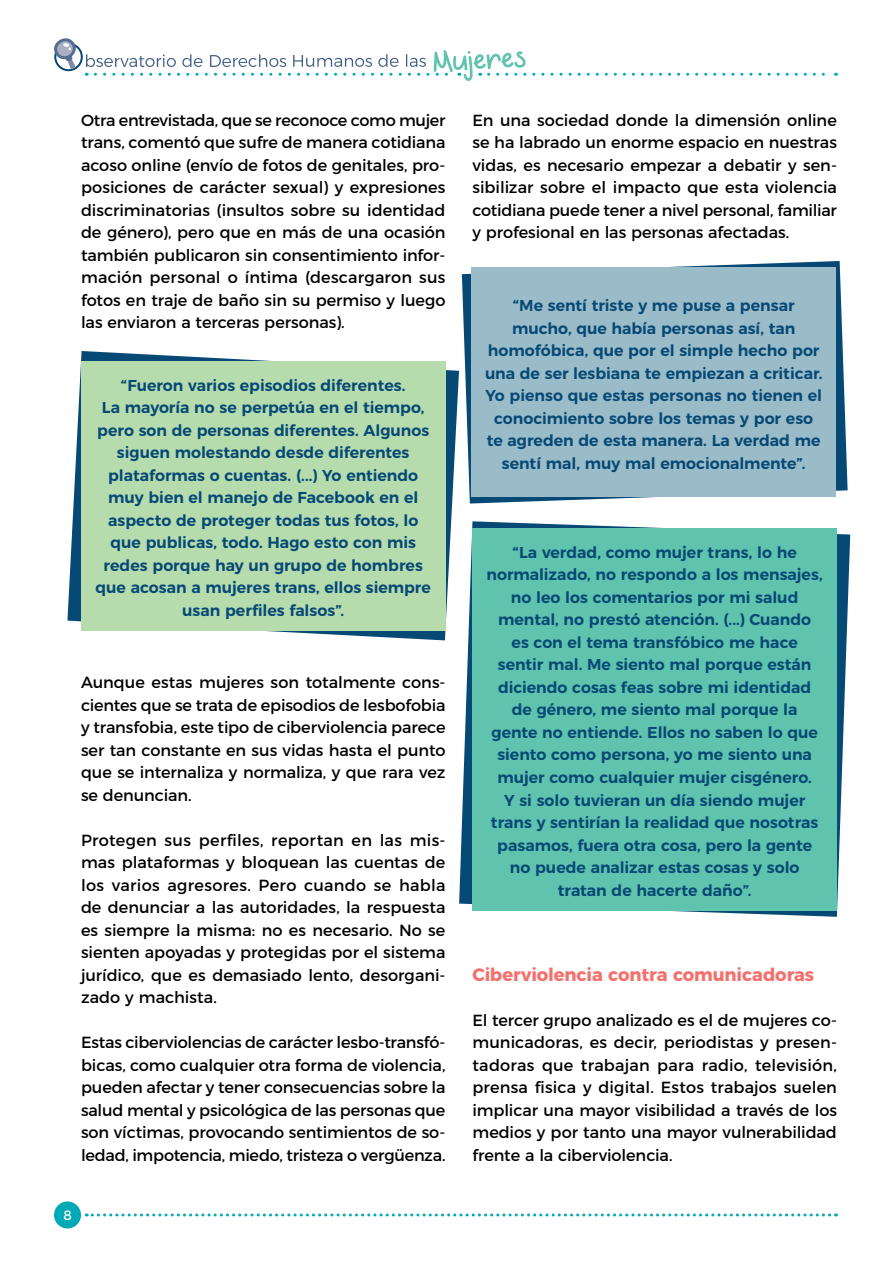
<style>
.page{position:relative;width:891px;height:1269px;background:#fff}
.page>*{position:absolute;margin:0;border:0;box-sizing:border-box;transform-origin:0 0}
.t1{font:700 18px "Montserrat";letter-spacing:-.01em;color:#f3716d}
.t2{font:16.2px/22.5px "Montserrat";letter-spacing:-.005em;color:#000;text-align:justify}
.t3{font:600 15.75px/22.5px "Montserrat";color:#064975;text-align:center}
.t4{font:13.5px "Montserrat";color:#fff}
</style>
<div class="page">
<div style="left:54px;top:1202px;width:27px;height:26px;background:#00a9b6;border-radius:50%"></div>
<svg style="left:86px;top:1214px;width:751px;height:2px"></svg>
<svg style="left:54px;top:38px;width:783px;height:43px"></svg>
<svg style="left:67px;top:351px;width:392px;height:289px"></svg>
<svg style="left:459px;top:521px;width:391px;height:396px"></svg>
<svg style="left:462px;top:261px;width:386px;height:243px"></svg>
<div style="left:81px;top:361px;width:365px;height:270px;background:#b6dcae"></div>
<div style="left:472px;top:528px;width:365px;height:382px;background:#60c3ad"></div>
<div style="left:471px;top:268px;width:365px;height:229px;background:#9abbc8"></div>
<p class="t2" style="left:81px;top:108px;width:366px">Otra entrevistada, que se reconoce como mujer trans, comentó que sufre de manera cotidiana acoso online (envío de fotos de genitales, pro&shy;posiciones de carácter sexual) y expresiones discriminatorias (insultos sobre su identidad de género), pero que en más de una ocasión también publicaron sin consentimiento infor&shy;mación personal o íntima (descargaron sus fotos en traje de baño sin su permiso y luego las enviaron a terceras personas).</p>
<p class="t3" style="left:96px;top:373px;width:337px">“Fueron varios episodios diferentes.<br>La mayoría no se perpetúa en el tiempo, pero son de personas diferentes. Algunos siguen molestando desde diferentes plataformas o cuentas. (...) Yo entiendo muy bien el manejo de Facebook en el aspecto de proteger todas tus fotos, lo que publicas, todo. Hago esto con mis redes porque hay un grupo de hombres que acosan a mujeres trans, ellos siempre usan perfiles falsos”.</p>
<p class="t2" style="left:81px;top:670px;width:366px">Aunque estas mujeres son totalmente cons&shy;cientes que se trata de episodios de lesbofobia y transfobia, este tipo de ciberviolencia parece ser tan constante en sus vidas hasta el punto que se internaliza y normaliza, y que rara vez se denuncian.</p>
<p class="t2" style="left:81px;top:828px;width:366px">Protegen sus perfiles, reportan en las mis&shy;mas plataformas y bloquean las cuentas de los varios agresores. Pero cuando se habla de denunciar a las autoridades, la respuesta es siempre la misma: no es necesario. No se sienten apoyadas y protegidas por el sistema jurídico, que es demasiado lento, desorgani&shy;zado y machista.</p>
<p class="t2" style="left:81px;top:1030px;width:366px">Estas ciberviolencias de carácter lesbo-transfó&shy;bicas, como cualquier otra forma de violencia, pueden afectar y tener consecuencias sobre la salud mental y psicológica de las personas que son víctimas, provocando sentimientos de so&shy;ledad, impotencia, miedo, tristeza o vergüenza.</p>
<p class="t4" style="left:63px;top:1204px;width:10px">8</p>
<p class="t2" style="left:472px;top:108px;width:366px">En una sociedad donde la dimensión online se ha labrado un enorme espacio en nuestras vidas, es necesario empezar a debatir y sen&shy;sibilizar sobre el impacto que esta violencia cotidiana puede tener a nivel personal, familiar y profesional en las personas afectadas.</p>
<p class="t3" style="left:485px;top:293px;width:339px">“Me sentí triste y me puse a pensar mucho, que había personas así, tan homofóbica, que por el simple hecho por una de ser lesbiana te empiezan a criticar.<br>Yo pienso que estas personas no tienen el conocimiento sobre los temas y por eso te agreden de esta manera. La verdad me sentí mal, muy mal emocionalmente”.</p>
<p class="t3" style="left:487px;top:540px;width:338px">“La verdad, como mujer trans, lo he normalizado, no respondo a los mensajes, no leo los comentarios por mi salud mental, no prestó atención. (...) Cuando<br>es con el tema transfóbico me hace<br>sentir mal. Me siento mal porque están diciendo cosas feas sobre mi identidad de género, me siento mal porque la<br>gente no entiende. Ellos no saben lo que siento como persona, yo me siento una mujer como cualquier mujer cisgénero.<br>Y si solo tuvieran un día siendo mujer trans y sentirían la realidad que nosotras pasamos, fuera otra cosa, pero la gente no puede analizar estas cosas y solo tratan de hacerte daño”.</p>
<p class="t1" style="left:472px;top:960px;width:343px">Ciberviolencia contra comunicadoras</p>
<p class="t2" style="left:472px;top:1008px;width:366px">El tercer grupo analizado es el de mujeres co&shy;municadoras, es decir, periodistas y presen&shy;tadoras que trabajan para radio, televisión, prensa fisica y digital. Estos trabajos suelen implicar una mayor visibilidad a través de los medios y por tanto una mayor vulnerabilidad frente a la ciberviolencia.</p>
</div>
